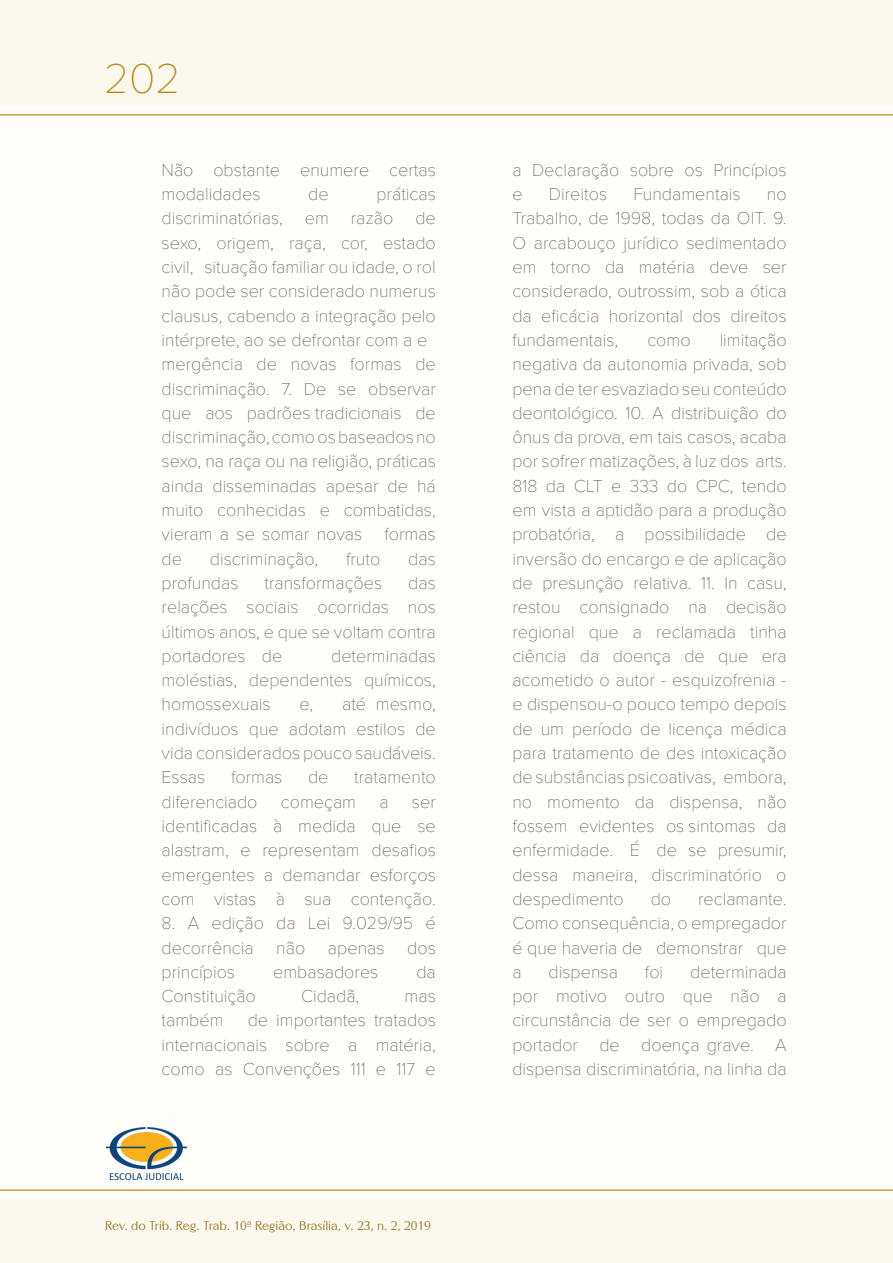
<style>
.page{position:relative;width:893px;height:1263px;background:#fffefb}
.page>*{position:absolute;margin:0;border:0;box-sizing:border-box;transform-origin:0 0}
.t1{font:100 43.5px "Proxima Nova T";color:#ba880d}
.t2{font:100 18px/24.3px "Proxima Nova T";color:#5c5c5f;text-align:justify}
.t3{font:12px "Altrincham";color:#987929}
</style>
<div class="page">
<div style="left:0;top:1199px;width:893px;height:64px;background:#fbf8ee"></div>
<div style="left:0;top:0;width:893px;height:104px;background:#fbf8ee"></div>
<img style="left:106px;top:1128px;width:80px;height:52px">
<hr style="left:0;top:114px;width:893px;height:2px;background:#cb9f3c">
<hr style="left:0;top:1189px;width:893px;height:2px;background:#cb9f3c">
<h1 class="t1" style="left:104px;top:46px;width:78px">202</h1>
<p class="t2" style="left:162px;top:156px;width:276px">Não obstante enumere certas modalidades</p>
<p class="t2" style="left:162px;top:181px;width:276px;text-align:left;text-indent:215px">práticas discriminatórias, em razão de sexo, origem, raça, cor, estado civil, situação familiar ou idade, o rol não pode ser considerado numerus clausus, cabendo a integração pelo intérprete, ao se defrontar com a e mergência de novas formas de discriminação. 7. De se observar que aos padrões tradicionais de discriminação, como os baseados no sexo, na raça ou na religião, práticas ainda disseminadas apesar de há muito conhecidas e combatidas, vieram a se somar novas formas de</p>
<p class="t2" style="left:308px;top:181px;width:22px">de</p>
<p class="t2" style="left:210px;top:545px;width:110px">discriminação,</p>
<p class="t2" style="left:346px;top:545px;width:36px">fruto</p>
<p class="t2" style="left:408px;top:545px;width:29px">das</p>
<p class="t2" style="left:162px;top:570px;width:78px">profundas</p>
<p class="t2" style="left:264px;top:570px;width:119px">transformações</p>
<p class="t2" style="left:162px;top:570px;width:276px;text-indent:247px">das relações sociais ocorridas nos últimos anos, e que se voltam contra portadores de</p>
<p class="t2" style="left:162px;top:642px;width:276px;text-indent:170px">determinadas moléstias, dependentes químicos, homossexuais</p>
<p class="t2" style="left:162px;top:691px;width:276px;text-indent:181px">até mesmo, indivíduos que adotam estilos de vida considerados pouco saudáveis.<br>Essas</p>
<p class="t2" style="left:300px;top:691px;width:15px">e,</p>
<p class="t2" style="left:231px;top:764px;width:53px">formas</p>
<p class="t2" style="left:308px;top:764px;width:22px">de</p>
<p class="t2" style="left:354px;top:764px;width:83px">tratamento</p>
<p class="t2" style="left:162px;top:788px;width:97px">diferenciado</p>
<p class="t2" style="left:281px;top:788px;width:77px">começam</p>
<p class="t2" style="left:379px;top:788px;width:11px">a</p>
<p class="t2" style="left:162px;top:788px;width:276px;text-indent:250px">ser identificadas à medida que se alastram, e representam desafios emergentes a demandar esforços com vistas à sua contenção.</p>
<p class="t2" style="left:162px;top:910px;width:276px">8. A edição da Lei 9.029/95 é decorrência</p>
<p class="t2" style="left:276px;top:934px;width:31px">não</p>
<p class="t2" style="left:328px;top:934px;width:58px">apenas</p>
<p class="t2" style="left:407px;top:934px;width:30px">dos</p>
<p class="t2" style="left:162px;top:958px;width:75px">princípios</p>
<p class="t2" style="left:273px;top:958px;width:107px">embasadores</p>
<p class="t2" style="left:416px;top:958px;width:21px">da</p>
<p class="t2" style="left:162px;top:983px;width:96px">Constituição</p>
<p class="t2" style="left:301px;top:983px;width:60px">Cidadã,</p>
<p class="t2" style="left:405px;top:983px;width:33px">mas</p>
<p class="t2" style="left:162px;top:1007px;width:64px">também</p>
<p class="t2" style="left:162px;top:1007px;width:276px;text-indent:86px">de importantes tratados internacionais sobre a matéria, como as Convenções 111 e 117 e</p>
<p class="t3" style="left:105px;top:1219px;width:327px">Rev. do Trib. Reg. Trab. 10ª Região, Brasília, v. 23, n. 2, 2019</p>
<p class="t2" style="left:512px;top:156px;width:276px">a Declaração sobre os Princípios e</p>
<p class="t2" style="left:549px;top:181px;width:60px">Direitos</p>
<p class="t2" style="left:633px;top:181px;width:109px">Fundamentais</p>
<p class="t2" style="left:512px;top:181px;width:276px;text-indent:254px">no Trabalho, de 1998, todas da OIT. 9.<br>O arcabouço jurídico sedimentado em torno da matéria deve ser considerado, outrossim, sob a ótica da eficácia horizontal dos direitos fundamentais,</p>
<p class="t2" style="left:512px;top:327px;width:276px;text-indent:207px">limitação negativa da autonomia privada, sob pena de ter esvaziado seu conteúdo deontológico. 10. A distribuição do ônus da prova, em tais casos, acaba por sofrer matizações, à luz dos arts.<br>818 da CLT e 333 do CPC, tendo em vista a aptidão para a produção probatória, a possibilidade de inversão do encargo e de aplicação de presunção relativa. 11. In casu, restou consignado na decisão regional que a reclamada tinha ciência da doença de que era acometido o autor - esquizofrenia - e dispensou-o pouco tempo depois de um período de licença médica para tratamento de des intoxicação de substâncias psicoativas, embora, no momento da dispensa, não fossem evidentes os sintomas da enfermidade. É de se presumir, dessa maneira, discriminatório o despedimento</p>
<p class="t2" style="left:647px;top:327px;width:45px">como</p>
<p class="t2" style="left:512px;top:885px;width:276px;text-indent:186px">reclamante.<br>Como consequência, o empregador é que haveria de demonstrar que a</p>
<p class="t2" style="left:651px;top:885px;width:22px">do</p>
<p class="t2" style="left:549px;top:958px;width:71px">dispensa</p>
<p class="t2" style="left:645px;top:958px;width:20px">foi</p>
<p class="t2" style="left:512px;top:958px;width:276px;text-indent:178px">determinada por motivo outro que não a circunstância de ser o empregado portador de doença grave. A dispensa discriminatória, na linha da</p>
</div>
